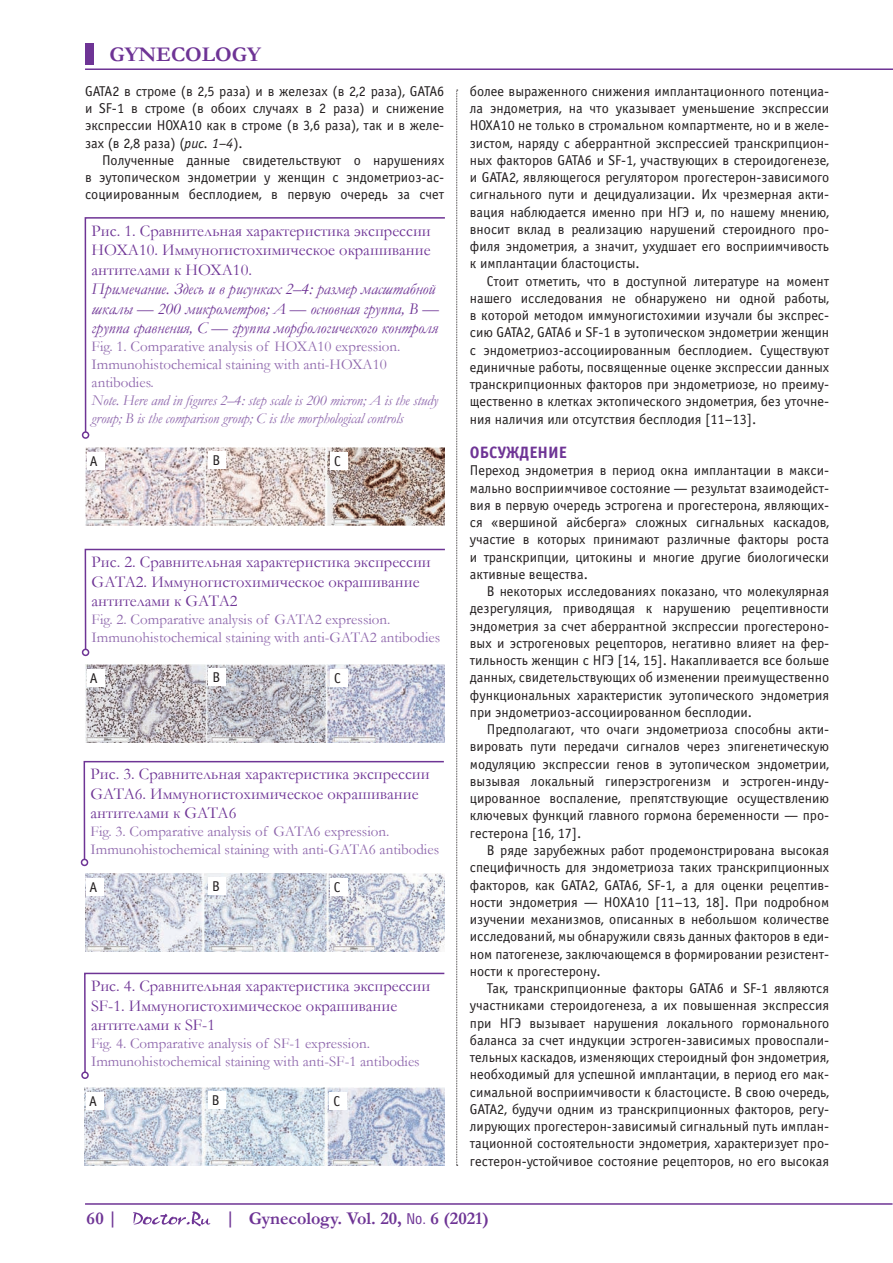
<style>
.page{position:relative;width:893px;height:1263px;background:#fff}
.page>*{position:absolute;margin:0;border:0;box-sizing:border-box;transform-origin:0 0}
.t1{font:700 21px "Garamond";color:#6e3495}
.t2{font:700 18px "Garamond";color:#6e3495}
.t3{font:16.5px/19.5px "Garamond";color:#6e3495}
.t4{font:italic 16.5px/19.5px "Garamond";color:#6e3495}
.t5{font:700 16.5px "Officina Sans C";color:#6e3495}
.t6{font:15px/18px "Garamond";color:#8f68ad}
.t7{font:italic 15px/18px "Garamond";letter-spacing:-.01em;color:#8f68ad}
.t8{font:14.25px/17.2px "Officina Sans C";color:#231f20;text-align:justify}
.s1{font-style:italic}
.s2{font-family:"Helios Cond";font-weight:400;font-size:15px}
</style>
<div class="page">
<div style="left:85px;top:43px;width:9px;height:21px;background:#6e3495"></div>
<hr style="left:85px;top:68px;width:808px;height:2px;background:#6e3495">
<hr style="left:85px;top:1203px;width:807px;height:2px;background:#6e3495">
<svg style="left:133px;top:1211px;width:77px;height:16px"></svg>
<svg style="left:84px;top:217px;width:361px;height:216px"></svg>
<div style="left:82px;top:431px;width:7px;height:8px;border:2px solid #6e3495;border-radius:50%"></div>
<img style="left:86px;top:447px;width:359px;height:78px">
<div style="left:87px;top:452px;width:17px;height:17px;background:#fff"></div>
<div style="left:209px;top:451px;width:17px;height:17px;background:#fff"></div>
<div style="left:331px;top:452px;width:17px;height:17px;background:#fff"></div>
<svg style="left:84px;top:548px;width:361px;height:103px"></svg>
<div style="left:82px;top:649px;width:7px;height:7px;border:2px solid #6e3495;border-radius:50%"></div>
<img style="left:86px;top:664px;width:359px;height:78px">
<div style="left:87px;top:669px;width:17px;height:17px;background:#fff"></div>
<div style="left:209px;top:668px;width:17px;height:17px;background:#fff"></div>
<div style="left:331px;top:669px;width:17px;height:17px;background:#fff"></div>
<svg style="left:83px;top:760px;width:361px;height:101px"></svg>
<div style="left:81px;top:859px;width:7px;height:7px;border:2px solid #6e3495;border-radius:50%"></div>
<img style="left:85px;top:873px;width:359px;height:78px">
<div style="left:87px;top:878px;width:17px;height:17px;background:#fff"></div>
<div style="left:208px;top:877px;width:17px;height:17px;background:#fff"></div>
<div style="left:330px;top:878px;width:17px;height:17px;background:#fff"></div>
<svg style="left:84px;top:972px;width:361px;height:99px"></svg>
<div style="left:81px;top:1071px;width:8px;height:8px;border:2px solid #6e3495;border-radius:50%"></div>
<img style="left:85px;top:1087px;width:359px;height:78px">
<div style="left:86px;top:1092px;width:18px;height:18px;background:#fff"></div>
<div style="left:208px;top:1091px;width:17px;height:17px;background:#fff"></div>
<div style="left:330px;top:1092px;width:17px;height:18px;background:#fff"></div>
<svg style="left:456px;top:90px;width:2px;height:1076px"></svg>
<h1 class="t1" style="left:109px;top:40px;width:153px">GYNECOLOGY</h1>
<p class="t8" style="left:85px;top:83px;width:361px">GATA2 в строме (в 2,5 раза) и в железах (в 2,2 раза), GATA6 и SF-1 в строме (в обоих случаях в 2 раза) и снижение экспрессии HOXA10 как в строме (в 3,6 раза), так и в желе&shy;зах (в 2,8 раза) (<span class="s1">рис. 1–4</span>).</p>
<p class="t8" style="left:85px;top:152px;width:361px;text-indent:17px">Полученные данные свидетельствуют о нарушениях в эутопическом эндометрии у женщин с эндометриоз-ас&shy;социированным бесплодием, в первую очередь за счет</p>
<p class="t3" style="left:92px;top:220px;width:341px;text-align:justify">Рис. 1. Сравнительная характеристика экспрессии HOXA10. Иммуногистохимическое окрашивание антителами к HOXA10.</p>
<p class="t4" style="left:92px;top:279px;width:349px">Примечание. Здесь и в рисунках 2–4: размер масштабной шкалы — 200 микрометров; А — основная группа, В — группа сравнения, С — группа морфологического контроля</p>
<p class="t6" style="left:92px;top:337px;width:310px">Fig. 1. Comparative analysis of HOXA10 expression.<br>Immunohistochemical staining with anti-HOXA10 antibodies.</p>
<p class="t7" style="left:92px;top:391px;width:348px">Note. Here and in figures 2–4: step scale is 200 micron; А is the study group; В is the comparison group; С is the morphological controls</p>
<p class="t8" style="left:90px;top:452px;width:9px">А</p>
<p class="t8" style="left:213px;top:451px;width:9px">B</p>
<p class="t8" style="left:334px;top:452px;width:8px">C</p>
<p class="t3" style="left:92px;top:552px;width:341px">Рис. 2. Сравнительная характеристика экспрессии<br>GATA2. Иммуногистохимическое окрашивание антителами к GATA2</p>
<p class="t6" style="left:92px;top:610px;width:350px">Fig. 2. Comparative analysis of GATA2 expression.<br>Immunohistochemical staining with anti-GATA2 antibodies</p>
<p class="t8" style="left:90px;top:670px;width:9px">А</p>
<p class="t8" style="left:213px;top:669px;width:9px">B</p>
<p class="t8" style="left:334px;top:670px;width:8px">C</p>
<p class="t3" style="left:91px;top:764px;width:341px">Рис. 3. Сравнительная характеристика экспрессии<br>GATA6. Иммуногистохимическое окрашивание антителами к GATA6</p>
<p class="t6" style="left:91px;top:822px;width:350px">Fig. 3. Comparative analysis of GATA6 expression.<br>Immunohistochemical staining with anti-GATA6 antibodies</p>
<p class="t8" style="left:89px;top:879px;width:9px">А</p>
<p class="t8" style="left:212px;top:877px;width:9px">B</p>
<p class="t8" style="left:334px;top:879px;width:8px">C</p>
<p class="t3" style="left:91px;top:976px;width:341px">Рис. 4. Сравнительная характеристика экспрессии<br>SF-1. Иммуногистохимическое окрашивание антителами к SF-1</p>
<p class="t6" style="left:91px;top:1034px;width:330px">Fig. 4. Comparative analysis of SF-1 expression.<br>Immunohistochemical staining with anti-SF-1 antibodies</p>
<p class="t8" style="left:89px;top:1093px;width:9px">А</p>
<p class="t8" style="left:212px;top:1092px;width:9px">B</p>
<p class="t8" style="left:334px;top:1093px;width:8px">C</p>
<p class="t8" style="left:470px;top:83px;width:361px">более выраженного снижения имплантационного потенциа&shy;ла эндометрия, на что указывает уменьшение экспрессии HOXA10 не только в стромальном компартменте, но и в желе&shy;зистом, наряду с аберрантной экспрессией транскрипцион&shy;ных факторов GATA6 и SF-1, участвующих в стероидогенезе, и GATA2, являющегося регулятором прогестерон-зависимого сигнального пути и децидуализации. Их чрезмерная акти&shy;вация наблюдается именно при НГЭ и, по нашему мнению, вносит вклад в реализацию нарушений стероидного про&shy;филя эндомет рия, а значит, ухудшает его восприимчивость к имплантации бластоцисты.</p>
<p class="t8" style="left:470px;top:272px;width:361px;text-indent:17px">Стоит отметить, что в доступной литературе на момент нашего исследования не обнаружено ни одной работы, в которой методом иммуногистохимии изучали бы экспрес&shy;сию GATA2, GATA6 и SF-1 в эутопическом эндометрии женщин с эндометриоз-ассоциированным бесплодием. Существуют единичные работы, посвященные оценке экспрессии данных транскрипционных факторов при эндометриозе, но преиму&shy;щественно в клетках эктопического эндометрия, без уточне&shy;ния наличия или отсутствия бесплодия [11–13].</p>
<p class="t5" style="left:470px;top:443px;width:99px">ОБСУЖДЕНИЕ</p>
<p class="t8" style="left:470px;top:462px;width:361px">Переход эндометрия в период окна имплантации в макси&shy;мально восприимчивое состояние — результат взаимодейст&shy;вия в первую очередь эстрогена и прогестерона, являющих&shy;ся «вершиной айсберга» сложных сигнальных каскадов, участие в которых принимают различные факторы роста и транскрипции, цитокины и многие другие биологически активные вещества.</p>
<p class="t8" style="left:470px;top:583px;width:361px;text-indent:17px">В некоторых исследованиях показано, что молекулярная дезрегуляция, приводящая к нарушению рецептивности эндометрия за счет аберрантной экспрессии прогестероно&shy;вых и эстрогеновых рецепторов, негативно влияет на фер&shy;тильность женщин с НГЭ [14, 15]. Накапливается все больше данных, свидетельствующих об изменении преимущественно функциональных характеристик эутопического эндометрия при эндометриоз-ассоциированном бесплодии.</p>
<p class="t8" style="left:470px;top:721px;width:361px;text-indent:17px">Предполагают, что очаги эндометриоза способны акти&shy;вировать пути передачи сигналов через эпигенетическую модуляцию экспрессии генов в эутопическом эндометрии, вызывая локальный гиперэстрогенизм и эстроген-инду&shy;цированное воспаление, препятствующие осуществлению клю чевых функций главного гормона беременности — про&shy;гестерона [16, 17].</p>
<p class="t8" style="left:470px;top:842px;width:361px;text-indent:17px">В ряде зарубежных работ продемонстрирована высокая специфичность для эндометриоза таких транскрипционных факторов, как GATA2, GATA6, SF-1, а для оценки рецептив&shy;ности эндометрия — НОХА10 [11–13, 18]. При подробном изучении механизмов, описанных в небольшом количестве исследований, мы обнаружили связь данных факторов в еди&shy;ном патогенезе, заключающемся в формировании резистент&shy;ности к прогестерону.</p>
<p class="t8" style="left:470px;top:980px;width:361px;text-indent:17px">Так, транскрипционные факторы GATA6 и SF-1 являются участниками стероидогенеза, а их повышенная экспрессия при НГЭ вызывает нарушения локального гормонального баланса за счет индукции эстроген-зависимых провоспали&shy;тельных каскадов, изменяющих стероидный фон эндометрия, необходимый для успешной имплантации, в период его мак&shy;симальной восприимчивости к бластоцисте. В свою очередь, GATA2, будучи одним из транскрипционных факторов, регу&shy;лирующих прогестерон-зависимый сигнальный путь имплан&shy;тационной состоятельности эндометрия, характеризует про&shy;гестерон-устойчивое состояние рецепторов, но его высокая</p>
<p class="t2" style="left:86px;top:1206px;width:33px">60|</p>
<p class="t2" style="left:225px;top:1206px;width:265px">| Gynecology. Vol. 20, <span class="s2">No.</span> 6 (2021)</p>
</div>
